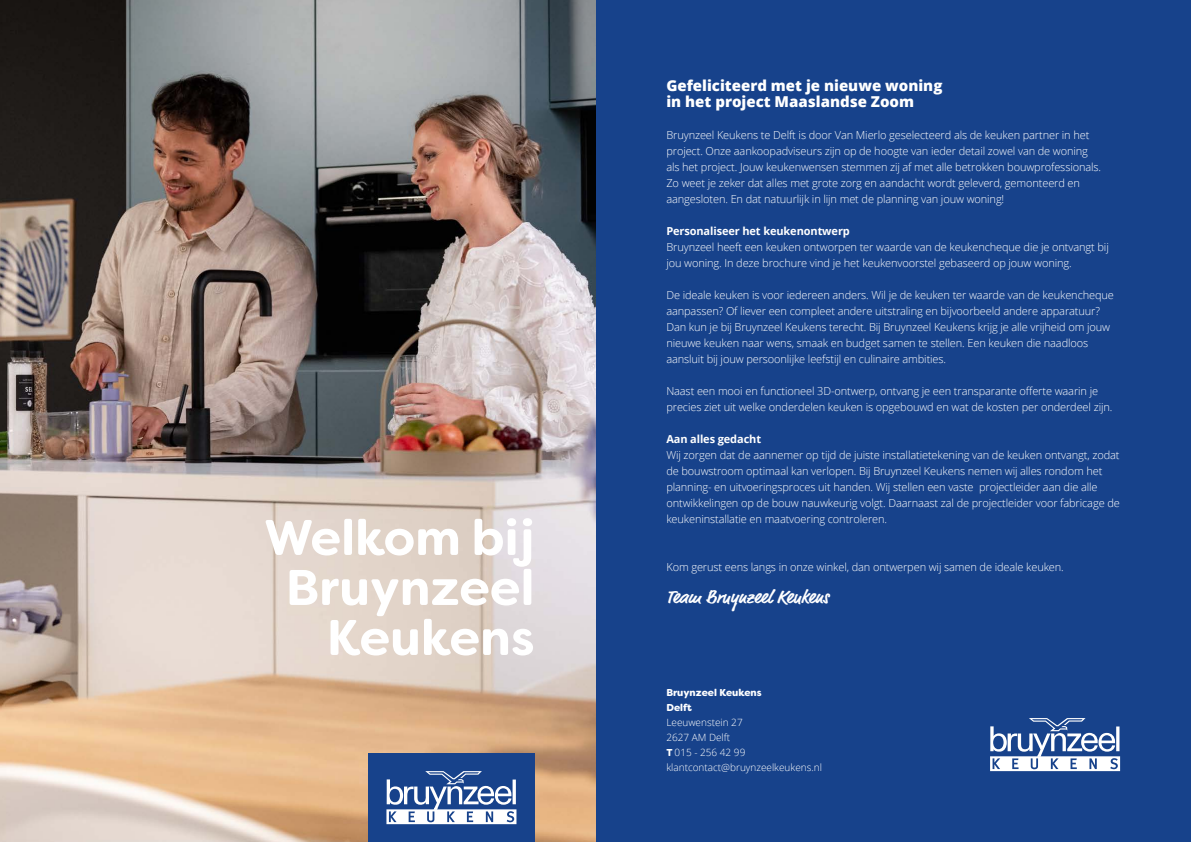
<style>
.page{position:relative;width:1191px;height:842px;background:#fff}
.page>*{position:absolute;margin:0;border:0;box-sizing:border-box;transform-origin:0 0}
.t1{font:700 50px/50px "Filson Soft";color:#fff;text-align:right}
.t2{font:700 19px "Market Pro";color:#fff}
.t3{font:800 15px/16px "Open Sans";color:#fff}
.t4{font:300 11px/16px "Open Sans";letter-spacing:-.01em;color:#fff}
.t5{font:700 11px "Open Sans";letter-spacing:-.01em;color:#fff}
.t6{font:300 10px/15px "Open Sans";color:#fff}
.t7{font:900 10px/15px "Filson Soft";color:#fff}
.s1{font-family:"Filson Soft";font-weight:900}
</style>
<div class="page">
<div style="left:595px;top:0;width:596px;height:842px;background:#17428b"></div>
<img style="left:0;top:0;width:595px;height:842px">
<div style="left:368px;top:753px;width:166px;height:89px;background:#17428b"></div>
<svg style="left:386px;top:771px;width:130px;height:53px"></svg>
<svg style="left:990px;top:718px;width:130px;height:53px"></svg>
<h1 class="t1" style="left:264px;top:513px;width:272px">Welkom bij<br>Bruynzeel<br>Keukens</h1>
<h3 class="t3" style="left:666px;top:77px;width:277px">Gefeliciteerd met je nieuwe woning in het project Maaslandse Zoom</h3>
<p class="t4" style="left:666px;top:127px;width:436px">Bruynzeel Keukens te Delft is door Van Mierlo geselecteerd als de keuken partner in het project. Onze aankoopadviseurs zijn op de hoogte van ieder detail zowel van de woning als het project. Jouw keukenwensen stemmen zij af met alle betrokken bouwprofessionals.<br>Zo weet je zeker dat alles met grote zorg en aandacht wordt geleverd, gemonteerd en aangesloten. En dat natuurlijk in lijn met de planning van jouw woning!</p>
<p class="t5" style="left:666px;top:223px;width:185px">Personaliseer het keukenontwerp</p>
<p class="t4" style="left:666px;top:239px;width:444px">Bruynzeel heeft een keuken ontworpen ter waarde van de keukencheque die je ontvangt bij jou woning. In deze brochure vind je het keukenvoorstel gebaseerd op jouw woning.</p>
<p class="t4" style="left:666px;top:287px;width:449px">De ideale keuken is voor iedereen anders. Wil je de keuken ter waarde van de keukencheque aanpassen? Of liever een compleet andere uitstraling en bijvoorbeeld andere apparatuur?<br>Dan kun je bij Bruynzeel Keukens terecht. Bij Bruynzeel Keukens krijg je alle vrijheid om jouw nieuwe keuken naar wens, smaak en budget samen te stellen. Een keuken die naadloos aansluit bij jouw persoonlijke leefstijl en culinaire ambities.</p>
<p class="t4" style="left:666px;top:383px;width:447px">Naast een mooi en functioneel 3D-ontwerp, ontvang je een transparante offerte waarin je precies ziet uit welke onderdelen keuken is opgebouwd en wat de kosten per onderdeel zijn.</p>
<p class="t5" style="left:666px;top:431px;width:96px">Aan alles gedacht</p>
<p class="t4" style="left:666px;top:447px;width:455px">Wij zorgen dat de aannemer op tijd de juiste installatietekening van de keuken ontvangt, zodat de bouwstroom optimaal kan verlopen. Bij Bruynzeel Keukens nemen wij alles rondom het planning- en uitvoeringsproces uit handen. Wij stellen een vaste projectleider aan die alle ontwikkelingen op de bouw nauwkeurig volgt. Daarnaast zal de projectleider voor fabricage de keukeninstallatie en maatvoering controleren.</p>
<p class="t4" style="left:666px;top:559px;width:399px">Kom gerust eens langs in onze winkel, dan ontwerpen wij samen de ideale keuken.</p>
<h2 class="t2" style="left:666px;top:583px;width:164px">Team Bruynzeel Keukens</h2>
<p class="t7" style="left:666px;top:685px;width:97px">Bruynzeel Keukens<br>Delft</p>
<p class="t6" style="left:666px;top:715px;width:157px">Leeuwenstein 27<br>2627 AM Delft<br><span class="s1">T</span> 015 - 256 42 99 klantcontact@bruynzeelkeukens.nl</p>
</div>
